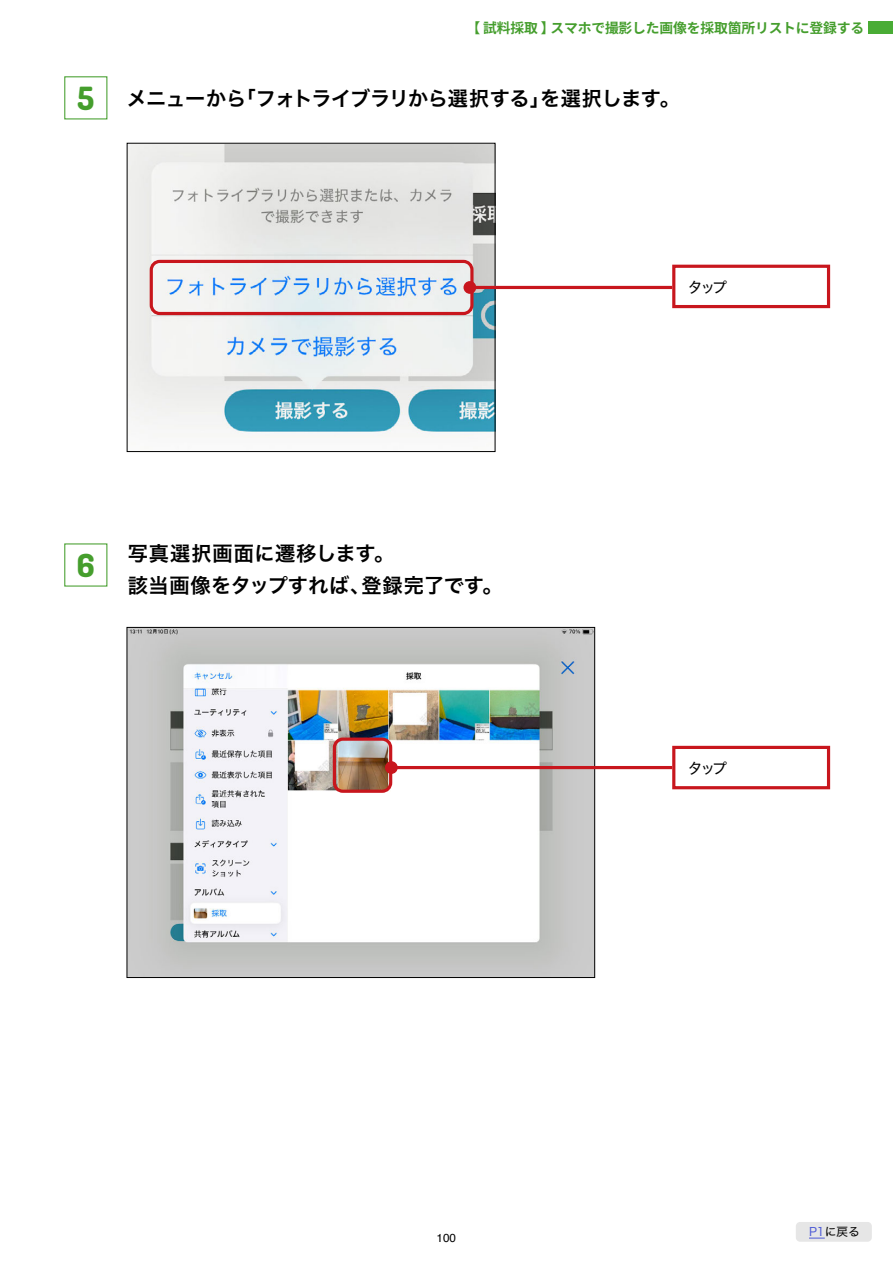
<style>
.page{position:relative;width:893px;height:1263px;background:#fff}
.page>*{position:absolute;margin:0;border:0;box-sizing:border-box;transform-origin:0 0}
.t1{font:31.95px "Dosis";color:#459e2d}
.t2{font:20.25px/32px "Hiragino Sans W6";letter-spacing:.04em;color:#000}
.t3{font:20.25px "Hiragino Sans W6";letter-spacing:-.03em;color:#000}
.t4{font:20.25px "Hiragino Sans W6";letter-spacing:-.005em;color:#000}
.t5{font:20.25px "Hiragino Sans W6";letter-spacing:.015em;color:#000}
.t6{font:14.85px "Hiragino Sans W4";letter-spacing:-.19em;color:#000}
.t7{font:700 13.8px "Noto Sans JP";letter-spacing:-.015em;color:#459e2d}
.t8{font:11.7px "Hiragino Sans W4";color:#000}
.t9{font:11.7px "Helvetica";color:#000}
.s1{color:#4f5cd6}
</style>
<div class="page">
<div style="left:868px;top:22px;width:25px;height:12px;background:#49ac35"></div>
<div style="left:796px;top:1222px;width:76px;height:20px;background:#e6e6e6;border-radius:4px"></div>
<svg style="left:809px;top:1238px;width:16px;height:1px"></svg>
<img style="left:129px;top:145px;width:364px;height:293px">
<img style="left:129px;top:629px;width:464px;height:347px">
<div style="left:672px;top:265px;width:158px;height:43px;border:3px solid #c8161d"></div>
<div style="left:672px;top:746px;width:158px;height:43px;border:3px solid #c8161d"></div>
<hr style="left:470px;top:286px;width:202px;height:3px;background:#c8161d">
<svg style="left:463px;top:281px;width:13px;height:13px"></svg>
<hr style="left:391px;top:766px;width:281px;height:3px;background:#c8161d">
<svg style="left:385px;top:761px;width:13px;height:13px"></svg>
<div style="left:150px;top:260px;width:324px;height:55px;border:3px solid #c8161d;border-radius:9px"></div>
<div style="left:333px;top:737px;width:59px;height:56px;border:3px solid #c8161d;border-radius:9px"></div>
<h1 class="t1" style="left:77px;top:76px;width:18px">5</h1>
<p class="t7" style="left:550px;top:21px;width:315px">スマホで撮影した画像を採取箇所リストに登録する</p>
<p class="t7" style="left:467px;top:21px;width:89px">【試料採取】</p>
<h2 class="t3" style="left:236px;top:80px;width:315px">「フォトライブラリから選択する」</h2>
<h2 class="t4" style="left:540px;top:80px;width:141px">を選択します。</h2>
<h2 class="t4" style="left:127px;top:80px;width:121px">メニューから</h2>
<p class="t6" style="left:688px;top:274px;width:40px">タップ</p>
<h1 class="t1" style="left:77px;top:544px;width:19px">6</h1>
<h2 class="t2" style="left:361px;top:536px;width:143px;text-indent:-234px">写真選択画面に遷移します。<br>登録完了です。</h2>
<h2 class="t5" style="left:128px;top:567px;width:244px">該当画像をタップすれば、</h2>
<p class="t6" style="left:688px;top:755px;width:40px">タップ</p>
<p class="t9" style="left:437px;top:1228px;width:21px">100</p>
<p class="t8" style="left:809px;top:1221px;width:52px"><span class="s1">P1</span>に戻る</p>
</div>
